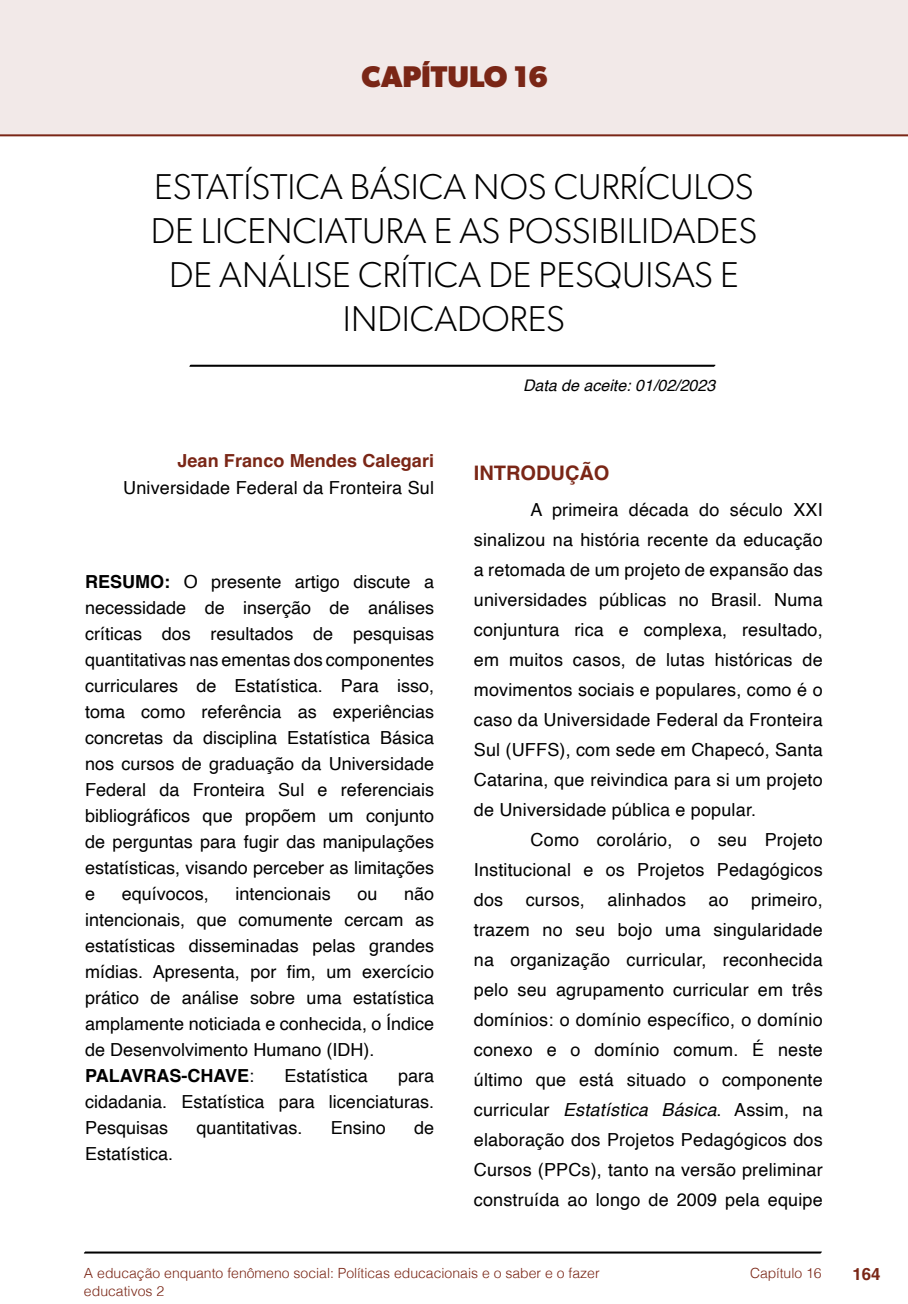
<style>
.page{position:relative;width:908px;height:1304px;background:#fff}
.page>*{position:absolute;margin:0;border:0;box-sizing:border-box;transform-origin:0 0}
.t1{font:300 36px/44px "Gibson";color:#000;text-align:center}
.t2{font:700 30px "Gibson";color:#7a2616}
.t3{font:700 20px "Helvetica";color:#7a2616}
.t4{font:18px/30px "Helvetica";color:#000;text-align:justify}
.t5{font:700 18px "Helvetica";letter-spacing:.005em;color:#7a2616}
.t6{font:700 16.8px "Helvetica";color:#7a2616}
.t7{font:italic 16px "Helvetica";color:#000}
.t8{font:300 14px/18px "Helvetica";color:#7a2616}
.s1{font-weight:700}
.s2{font-style:italic}
</style>
<div class="page">
<svg style="left:84px;top:1251px;width:737px;height:3px;background:#515151"></svg>
<svg style="left:189px;top:364px;width:526px;height:3px;background:#4f4f4f"></svg>
<div style="left:0;top:0;width:907px;height:136px;background:#f2e9e8"></div>
<div style="left:44px;top:72px;width:68px;height:61px;background:#f2e9e8"></div>
<h2 class="t2" style="left:361px;top:58px;width:188px">CAPÍTULO 16</h2>
<h1 class="t1" style="left:151px;top:164px;width:607px">ESTATÍSTICA BÁSICA NOS CURRÍCULOS<br>DE LICENCIATURA E AS POSSIBILIDADES<br>DE ANÁLISE CRÍTICA DE PESQUISAS E<br>INDICADORES</h1>
<p class="t5" style="left:177px;top:450px;width:258px">Jean Franco Mendes Calegari</p>
<p class="t4" style="left:123px;top:474px;width:312px">Universidade Federal da Fronteira Sul</p>
<p class="t4" style="left:85px;top:570px;width:350px;line-height:26px"><span class="s1">RESUMO:</span> O presente artigo discute a necessidade de inserção de análises críticas dos resultados de pesquisas quantitativas nas ementas dos componentes curriculares de Estatística. Para isso, toma como referência as experiências concretas da disciplina Estatística Básica nos cursos de graduação da Universidade Federal da Fronteira Sul e referenciais bibliográficos que propõem um conjunto de perguntas para fugir das manipulações estatísticas, visando perceber as limitações e</p>
<p class="t4" style="left:122px;top:880px;width:89px">equívocos,</p>
<p class="t4" style="left:235px;top:880px;width:97px">intencionais</p>
<p class="t4" style="left:357px;top:880px;width:22px">ou</p>
<p class="t4" style="left:85px;top:882px;width:350px;line-height:26px;text-align:left;text-indent:319px">não intencionais, que comumente cercam as estatísticas disseminadas pelas grandes mídias. Apresenta, por fim, um exercício prático de análise sobre uma estatística amplamente noticiada e conhecida, o Índice de Desenvolvimento Humano (IDH).<br><span class="s1">PALAVRAS-CHAVE</span>:</p>
<p class="t4" style="left:284px;top:1061px;width:85px">Estatística</p>
<p class="t4" style="left:85px;top:1063px;width:350px;line-height:26px;text-indent:313px">para cidadania. Estatística para licenciaturas.<br>Pesquisas</p>
<p class="t4" style="left:196px;top:1113px;width:108px">quantitativas.</p>
<p class="t4" style="left:330px;top:1113px;width:57px">Ensino</p>
<p class="t4" style="left:414px;top:1113px;width:22px">de</p>
<p class="t4" style="left:85px;top:1139px;width:90px">Estatística.</p>
<p class="t7" style="left:523px;top:373px;width:194px">Data de aceite: 01/02/2023</p>
<p class="t3" style="left:473px;top:461px;width:137px">INTRODUÇÃO</p>
<p class="t4" style="left:473px;top:495px;width:350px;text-indent:57px">A primeira década do século XXI sinalizou na história recente da educação a retomada de um projeto de expansão das universidades públicas no Brasil. Numa conjuntura rica e complexa, resultado, em muitos casos, de lutas históricas de movimentos sociais e populares, como é o caso da Universidade Federal da Fronteira Sul (UFFS), com sede em Chapecó, Santa Catarina, que reivindica para si um projeto de Universidade pública e popular.</p>
<p class="t4" style="left:473px;top:825px;width:350px;text-indent:57px">Como corolário, o seu Projeto Institucional e os Projetos Pedagógicos dos</p>
<p class="t4" style="left:525px;top:885px;width:61px">cursos,</p>
<p class="t4" style="left:607px;top:885px;width:80px">alinhados</p>
<p class="t4" style="left:708px;top:885px;width:22px">ao</p>
<p class="t4" style="left:473px;top:885px;width:350px;text-indent:277px">primeiro, trazem no seu bojo uma singularidade na organização curricular, reconhecida pelo seu agrupamento curricular em três domínios: o domínio específico, o domínio conexo e o domínio comum. É neste último que está situado o componente curricular <span class="s2">Estatística Básica</span>. Assim, na elaboração dos Projetos Pedagógicos dos Cursos (PPCs), tanto na versão preliminar construída ao longo de 2009 pela equipe</p>
<p class="t8" style="left:84px;top:1263px;width:517px">A educação enquanto fenômeno social: Políticas educacionais e o saber e o fazer educativos 2</p>
<p class="t8" style="left:749px;top:1263px;width:73px">Capítulo 16</p>
<p class="t6" style="left:851px;top:1264px;width:30px">164</p>
</div>
